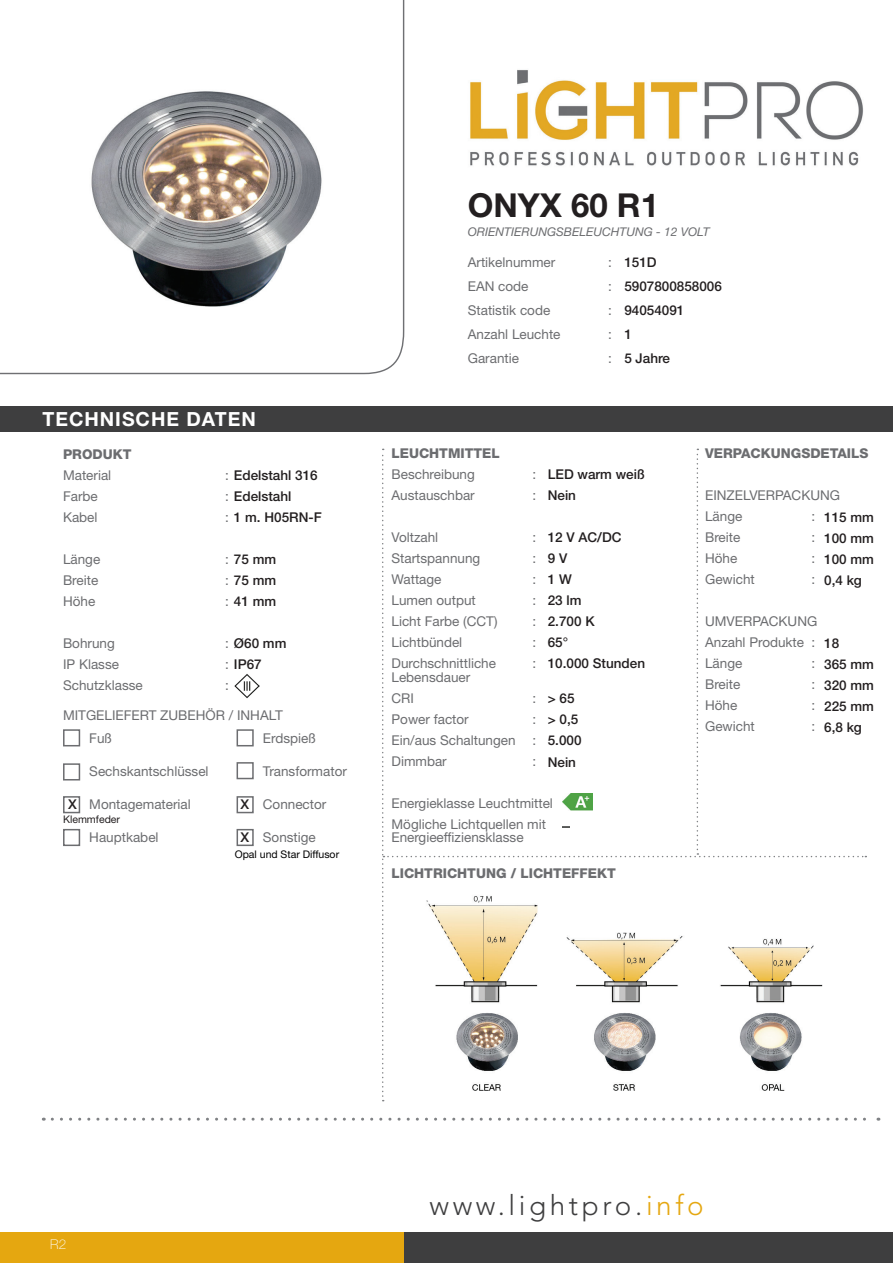
<style>
.page{position:relative;width:893px;height:1263px;background:#fff}
.page>*{position:absolute;margin:0;border:0;box-sizing:border-box;transform-origin:0 0}
.t1{font:700 33px "Helvetica Neue LT Std";color:#231f20}
.t2{font:300 27.9px "Avenir LT Std";letter-spacing:.13em;color:#3e3e3f}
.t3{font:700 19.5px "Helvetica Neue LT Std";letter-spacing:.05em;color:#fff}
.t4{font:13.5px "Helvetica Neue LT Std";color:#6c6d70}
.t5{font:500 13.5px "Helvetica Neue LT Std";color:#231f20}
.t6{font:800 13.5px "Helvetica Neue LT Std";color:#6c6d70}
.t7{font:100 13.5px "Helvetica Neue LT Std";color:#fff}
.t8{font:italic 12px "Helvetica Neue LT Std";color:#6c6d70}
.t9{font:10.5px "Helvetica Neue LT Std";color:#000}
.t10{font:10.5px "Helvetica Neue LT Std";color:#231f20}
.s1{font-weight:400;color:#6c6d70}
.s2{color:#e5a710}
</style>
<div class="page">
<svg style="left:0;top:0;width:405px;height:375px"></svg>
<div style="left:0;top:406px;width:893px;height:26px;background:#3e3e3f"></div>
<svg style="left:52px;top:1118px;width:827px;height:3px"></svg>
<div style="left:404px;top:1232px;width:489px;height:31px;background:#3e3e3f"></div>
<div style="left:0;top:1232px;width:404px;height:31px;background:#e5a710"></div>
<svg style="left:382px;top:449px;width:484px;height:652px"></svg>
<div style="left:63px;top:729px;width:17px;height:17px;border:2px solid #6c6d70"></div>
<div style="left:63px;top:763px;width:17px;height:17px;border:2px solid #6c6d70"></div>
<div style="left:63px;top:796px;width:17px;height:17px;border:2px solid #6c6d70"></div>
<div style="left:237px;top:729px;width:17px;height:17px;border:2px solid #6c6d70"></div>
<div style="left:237px;top:762px;width:17px;height:17px;border:2px solid #6c6d70"></div>
<div style="left:237px;top:796px;width:17px;height:17px;border:2px solid #6c6d70"></div>
<div style="left:237px;top:829px;width:17px;height:17px;border:2px solid #6c6d70"></div>
<div style="left:63px;top:829px;width:17px;height:17px;border:2px solid #6c6d70"></div>
<img style="left:403px;top:887px;width:454px;height:212px">
<img style="left:234px;top:674px;width:25px;height:24px">
<img style="left:45px;top:36px;width:315px;height:315px">
<img style="left:470px;top:70px;width:393px;height:96px">
<img style="left:563px;top:793px;width:29px;height:17px">
<img style="left:563px;top:819px;width:6px;height:17px">
<p class="t3" style="left:43px;top:407px;width:215px">TECHNISCHE DATEN</p>
<p class="t6" style="left:63px;top:446px;width:70px">PRODUKT</p>
<p class="t4" style="left:63px;top:467px;width:50px">Material</p>
<p class="t5" style="left:225px;top:467px;width:94px"><span class="s1">:</span> Edelstahl 316</p>
<p class="t4" style="left:63px;top:488px;width:36px">Farbe</p>
<p class="t5" style="left:225px;top:488px;width:68px"><span class="s1">:</span> Edelstahl</p>
<p class="t4" style="left:63px;top:509px;width:36px">Kabel</p>
<p class="t5" style="left:225px;top:509px;width:98px"><span class="s1">:</span> 1 m. H05RN-F</p>
<p class="t4" style="left:63px;top:551px;width:39px">Länge</p>
<p class="t5" style="left:225px;top:551px;width:53px"><span class="s1">:</span> 75 mm</p>
<p class="t4" style="left:63px;top:572px;width:37px">Breite</p>
<p class="t5" style="left:225px;top:572px;width:53px"><span class="s1">:</span> 75 mm</p>
<p class="t4" style="left:63px;top:593px;width:34px">Höhe</p>
<p class="t5" style="left:225px;top:593px;width:53px"><span class="s1">:</span> 41 mm</p>
<p class="t4" style="left:63px;top:635px;width:53px">Bohrung</p>
<p class="t5" style="left:225px;top:635px;width:63px"><span class="s1">:</span> Ø60 mm</p>
<p class="t4" style="left:63px;top:656px;width:57px">IP Klasse</p>
<p class="t5" style="left:225px;top:656px;width:38px"><span class="s1">:</span> IP67</p>
<p class="t4" style="left:63px;top:677px;width:81px">Schutzklasse</p>
<p class="t4" style="left:225px;top:677px;width:5px">:</p>
<p class="t4" style="left:63px;top:707px;width:221px">MITGELIEFERT ZUBEHÖR / INHALT</p>
<p class="t4" style="left:89px;top:730px;width:24px">Fuß</p>
<p class="t4" style="left:89px;top:763px;width:121px">Sechskantschlüssel</p>
<p class="t4" style="left:89px;top:796px;width:103px">Montagematerial</p>
<p class="t4" style="left:89px;top:829px;width:71px">Hauptkabel</p>
<p class="t5" style="left:68px;top:796px;width:10px">X</p>
<p class="t10" style="left:63px;top:813px;width:58px">Klemmfeder</p>
<p class="t5" style="left:241px;top:796px;width:10px">X</p>
<p class="t5" style="left:241px;top:829px;width:10px">X</p>
<p class="t4" style="left:263px;top:730px;width:55px">Erdspieß</p>
<p class="t4" style="left:263px;top:763px;width:86px">Transformator</p>
<p class="t4" style="left:263px;top:796px;width:65px">Connector</p>
<p class="t4" style="left:263px;top:829px;width:55px">Sonstige</p>
<p class="t9" style="left:235px;top:848px;width:106px">Opal und Star Diffusor</p>
<p class="t1" style="left:468px;top:185px;width:193px">ONYX 60 R1</p>
<p class="t8" style="left:468px;top:225px;width:243px">ORIENTIERUNGSBELEUCHTUNG - 12 VOLT</p>
<p class="t4" style="left:468px;top:254px;width:89px">Artikelnummer</p>
<p class="t4" style="left:608px;top:254px;width:5px">:</p>
<p class="t4" style="left:468px;top:278px;width:62px">EAN code</p>
<p class="t4" style="left:608px;top:278px;width:5px">:</p>
<p class="t4" style="left:468px;top:302px;width:84px">Statistik code</p>
<p class="t4" style="left:608px;top:302px;width:5px">:</p>
<p class="t4" style="left:468px;top:326px;width:94px">Anzahl Leuchte</p>
<p class="t4" style="left:608px;top:326px;width:5px">:</p>
<p class="t4" style="left:468px;top:350px;width:53px">Garantie</p>
<p class="t4" style="left:608px;top:350px;width:5px">:</p>
<p class="t5" style="left:624px;top:254px;width:34px">151D</p>
<p class="t5" style="left:624px;top:278px;width:99px">5907800858006</p>
<p class="t5" style="left:624px;top:302px;width:62px">94054091</p>
<p class="t5" style="left:624px;top:326px;width:9px">1</p>
<p class="t5" style="left:624px;top:350px;width:47px">5 Jahre</p>
<p class="t6" style="left:391px;top:445px;width:110px">LEUCHTMITTEL</p>
<p class="t4" style="left:391px;top:466px;width:85px">Beschreibung</p>
<p class="t4" style="left:532px;top:466px;width:5px">:</p>
<p class="t4" style="left:391px;top:487px;width:85px">Austauschbar</p>
<p class="t4" style="left:532px;top:487px;width:5px">:</p>
<p class="t4" style="left:391px;top:529px;width:48px">Voltzahl</p>
<p class="t4" style="left:532px;top:529px;width:5px">:</p>
<p class="t4" style="left:391px;top:550px;width:90px">Startspannung</p>
<p class="t4" style="left:532px;top:550px;width:5px">:</p>
<p class="t4" style="left:391px;top:571px;width:52px">Wattage</p>
<p class="t4" style="left:532px;top:571px;width:5px">:</p>
<p class="t4" style="left:391px;top:592px;width:86px">Lumen output</p>
<p class="t4" style="left:532px;top:592px;width:5px">:</p>
<p class="t4" style="left:391px;top:613px;width:108px">Licht Farbe (CCT)</p>
<p class="t4" style="left:532px;top:613px;width:5px">:</p>
<p class="t4" style="left:391px;top:634px;width:72px">Lichtbündel</p>
<p class="t4" style="left:532px;top:634px;width:5px">:</p>
<p class="t4" style="left:391px;top:655px;width:106px">Durchschnittliche</p>
<p class="t4" style="left:532px;top:655px;width:5px">:</p>
<p class="t4" style="left:391px;top:669px;width:80px">Lebensdauer</p>
<p class="t4" style="left:391px;top:690px;width:24px">CRI</p>
<p class="t4" style="left:532px;top:690px;width:5px">:</p>
<p class="t4" style="left:391px;top:711px;width:79px">Power factor</p>
<p class="t4" style="left:532px;top:711px;width:5px">:</p>
<p class="t4" style="left:391px;top:732px;width:126px">Ein/aus Schaltungen</p>
<p class="t4" style="left:532px;top:732px;width:5px">:</p>
<p class="t4" style="left:391px;top:753px;width:57px">Dimmbar</p>
<p class="t4" style="left:532px;top:753px;width:5px">:</p>
<p class="t4" style="left:391px;top:795px;width:163px">Energieklasse Leuchtmittel</p>
<p class="t4" style="left:391px;top:816px;width:156px">Mögliche Lichtquellen mit</p>
<p class="t4" style="left:391px;top:829px;width:134px">Energieeffiziensklasse</p>
<p class="t5" style="left:548px;top:466px;width:99px">LED warm weiß</p>
<p class="t5" style="left:548px;top:487px;width:30px">Nein</p>
<p class="t5" style="left:548px;top:529px;width:75px">12 V AC/DC</p>
<p class="t5" style="left:548px;top:550px;width:21px">9 V</p>
<p class="t5" style="left:548px;top:571px;width:26px">1 W</p>
<p class="t5" style="left:548px;top:592px;width:35px">23 lm</p>
<p class="t5" style="left:548px;top:613px;width:48px">2.700 K</p>
<p class="t5" style="left:548px;top:634px;width:22px">65°</p>
<p class="t5" style="left:548px;top:655px;width:99px">10.000 Stunden</p>
<p class="t5" style="left:548px;top:690px;width:28px">&gt; 65</p>
<p class="t5" style="left:548px;top:711px;width:32px">&gt; 0,5</p>
<p class="t5" style="left:548px;top:732px;width:35px">5.000</p>
<p class="t5" style="left:548px;top:754px;width:30px">Nein</p>
<p class="t6" style="left:391px;top:865px;width:226px">LICHTRICHTUNG / LICHTEFFEKT</p>
<p class="t6" style="left:705px;top:445px;width:165px">VERPACKUNGSDETAILS</p>
<p class="t4" style="left:705px;top:487px;width:136px">EINZELVERPACKUNG</p>
<p class="t4" style="left:705px;top:508px;width:39px">Länge</p>
<p class="t4" style="left:811px;top:508px;width:5px">:</p>
<p class="t4" style="left:705px;top:529px;width:37px">Breite</p>
<p class="t4" style="left:811px;top:529px;width:5px">:</p>
<p class="t4" style="left:705px;top:550px;width:34px">Höhe</p>
<p class="t4" style="left:811px;top:550px;width:5px">:</p>
<p class="t4" style="left:705px;top:571px;width:51px">Gewicht</p>
<p class="t4" style="left:811px;top:571px;width:5px">:</p>
<p class="t4" style="left:705px;top:613px;width:114px">UMVERPACKUNG</p>
<p class="t4" style="left:705px;top:634px;width:112px">Anzahl Produkte :</p>
<p class="t4" style="left:705px;top:655px;width:39px">Länge</p>
<p class="t4" style="left:811px;top:655px;width:5px">:</p>
<p class="t4" style="left:705px;top:676px;width:37px">Breite</p>
<p class="t4" style="left:811px;top:676px;width:5px">:</p>
<p class="t4" style="left:705px;top:697px;width:34px">Höhe</p>
<p class="t4" style="left:811px;top:697px;width:5px">:</p>
<p class="t4" style="left:705px;top:718px;width:51px">Gewicht</p>
<p class="t4" style="left:811px;top:718px;width:5px">:</p>
<p class="t5" style="left:824px;top:509px;width:51px">115 mm</p>
<p class="t5" style="left:824px;top:530px;width:51px">100 mm</p>
<p class="t5" style="left:824px;top:551px;width:51px">100 mm</p>
<p class="t5" style="left:824px;top:572px;width:39px">0,4 kg</p>
<p class="t5" style="left:824px;top:635px;width:17px">18</p>
<p class="t5" style="left:824px;top:656px;width:51px">365 mm</p>
<p class="t5" style="left:824px;top:677px;width:51px">320 mm</p>
<p class="t5" style="left:824px;top:698px;width:51px">225 mm</p>
<p class="t5" style="left:824px;top:719px;width:39px">6,8 kg</p>
<p class="t7" style="left:50px;top:1237px;width:18px">R2</p>
<p class="t2" style="left:429px;top:1189px;width:276px">www.lightpro.<span class="s2">info</span></p>
</div>
